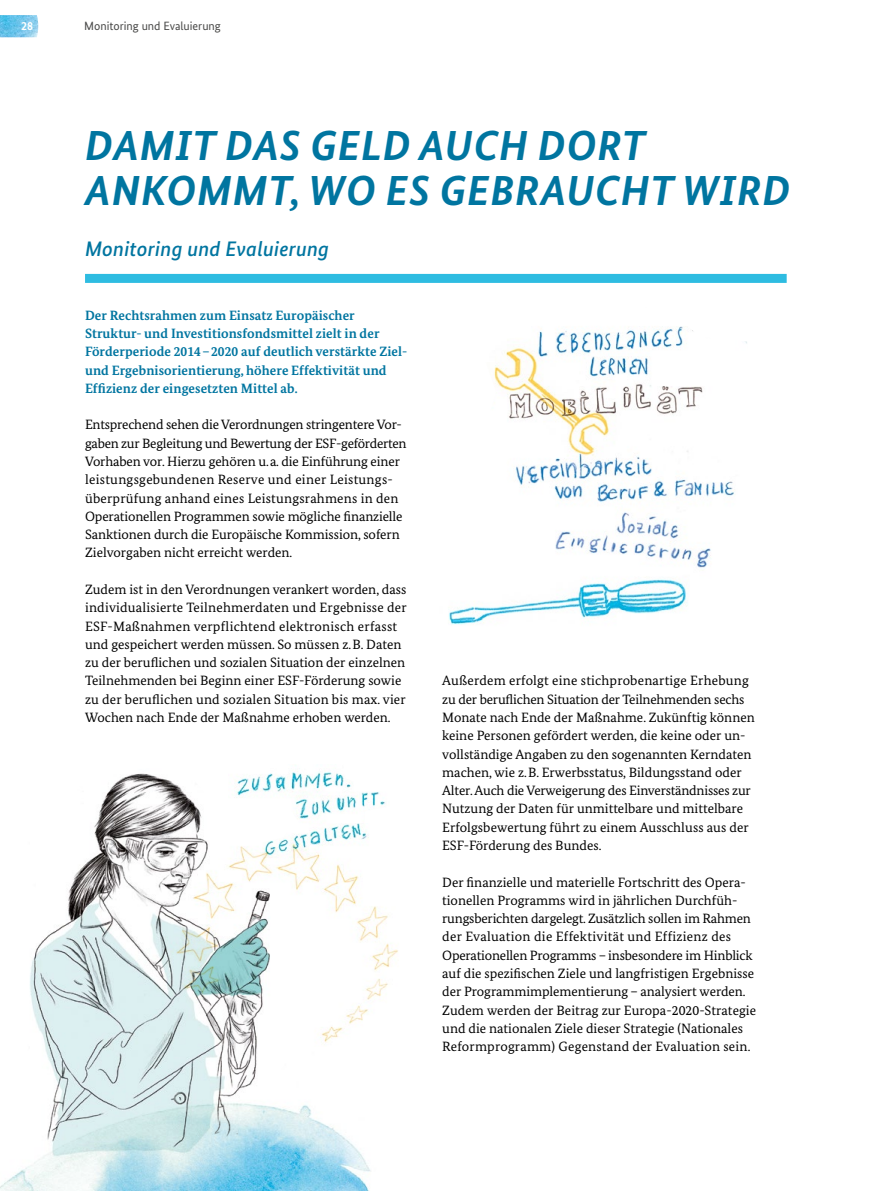
<style>
.page{position:relative;width:893px;height:1191px;background:#fff}
.page>*{position:absolute;margin:0;border:0;box-sizing:border-box;transform-origin:0 0}
.NEU___HEADLINE_Dunke{font:italic 700 42px/45px "Bundes Sans";letter-spacing:.02em;color:#0075a0}
._04a_Subline_14_pt{font:italic 500 21px "Bundes Sans";letter-spacing:.01em;color:#0075a0}
.t1{font:13.5px/18.3px "Bundes Serif";color:#000}
.NEU_-_Intro_9_pt{font:700 13.5px/18.3px "Bundes Serif";letter-spacing:.005em;color:#0075a0}
.t2{font:12px "Bundes Sans";color:#494948}
.t3{font:700 12px "Bundes Sans";color:#fff}
</style>
<div class="page">
<img style="left:0;top:15px;width:38px;height:22px">
<img style="left:0;top:1134px;width:371px;height:57px">
<img style="left:340px;top:868px;width:58px;height:163px">
<img style="left:494px;top:326px;width:253px;height:242px">
<img style="left:449px;top:566px;width:241px;height:59px">
<img style="left:28px;top:773px;width:312px;height:407px">
<div style="left:85px;top:274px;width:702px;height:9px;background:#2ebce1"></div>
<img style="left:228px;top:771px;width:123px;height:27px">
<img style="left:263px;top:823px;width:106px;height:35px">
<img style="left:292px;top:791px;width:93px;height:32px">
<p class="t3" style="left:21px;top:18px;width:13px">28</p>
<p class="t2" style="left:84px;top:19px;width:138px">Monitoring und Evaluierung</p>
<h1 class="NEU___HEADLINE_Dunke" style="left:85px;top:123px;width:707px">DAMIT DAS GELD AUCH DORT<br>ANKOMMT, WO ES GEBRAUCHT WIRD</h1>
<h2 class="_04a_Subline_14_pt" style="left:85px;top:236px;width:246px">Monitoring und Evaluierung</h2>
<h3 class="NEU_-_Intro_9_pt" style="left:85px;top:306px;width:324px">Der Rechtsrahmen zum Einsatz Europäischer Struktur- und Investitionsfondsmittel zielt in der Förderperiode 2014–2020 auf deutlich verstärkte Ziel&shy;und Ergebnisorientierung, höhere Effektivität und Effizienz der eingesetzten Mittel ab.</h3>
<p class="t1" style="left:85px;top:415px;width:323px">Entsprechend sehen die Verordnungen stringentere Vor&shy;gaben zur Begleitung und Bewertung der ESF-geförderten Vorhaben vor. Hierzu gehören u.a. die Einführung einer leistungsgebundenen Reserve und einer Leistungs&shy;überprüfung anhand eines Leistungsrahmens in den Operationellen Programmen sowie mögliche finanzielle Sanktionen durch die Europäische Kommission, sofern Zielvorgaben nicht erreicht werden.</p>
<p class="t1" style="left:85px;top:580px;width:323px">Zudem ist in den Verordnungen verankert worden, dass individualisierte Teilnehmerdaten und Ergebnisse der ESF-Maßnahmen verpflichtend elektronisch erfasst und gespeichert werden müssen. So müssen z.B. Daten zu der beruflichen und sozialen Situation der einzelnen Teilnehmenden bei Beginn einer ESF-Förderung sowie zu der beruflichen und sozialen Situation bis max. vier Wochen nach Ende der Maßnahme erhoben werden.</p>
<p class="t1" style="left:442px;top:671px;width:314px">Außerdem erfolgt eine stichprobenartige Erhebung zu der beruflichen Situation der Teilnehmenden sechs Monate nach Ende der Maßnahme. Zukünftig können keine Personen gefördert werden, die keine oder un&shy;vollständige Angaben zu den sogenannten Kerndaten machen, wie z.B. Erwerbsstatus, Bildungsstand oder Alter. Auch die Verweigerung des Einverständnisses zur Nutzung der Daten für unmittelbare und mittelbare Erfolgsbewertung führt zu einem Ausschluss aus der ESF-Förderung des Bundes.</p>
<p class="t1" style="left:442px;top:872px;width:315px">Der finanzielle und materielle Fortschritt des Opera&shy;tionellen Programms wird in jährlichen Durchfüh&shy;rungsberichten dargelegt. Zusätzlich sollen im Rahmen der Evaluation die Effektivität und Effizienz des Operationellen Programms – insbesondere im Hinblick auf die spezifischen Ziele und langfristigen Ergebnisse der Programmimplementierung – analysiert werden.<br>Zudem werden der Beitrag zur Europa-2020-Strategie und die nationalen Ziele dieser Strategie (Nationales Reformprogramm) Gegenstand der Evaluation sein.</p>
</div>
